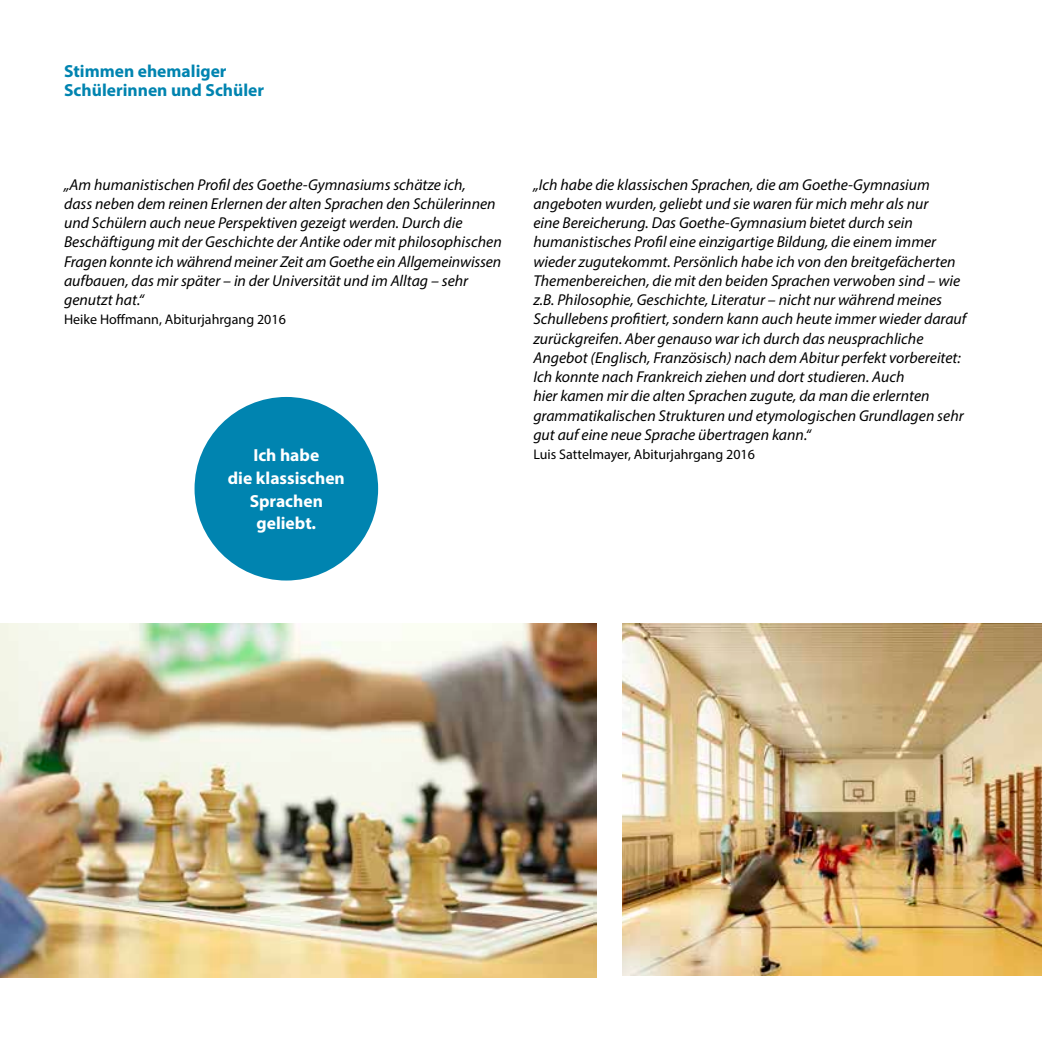
<style>
.page{position:relative;width:1042px;height:1042px;background:#fff}
.page>*{position:absolute;margin:0;border:0;box-sizing:border-box;transform-origin:0 0}
.t1{font:700 17.5px/19.2px "Myriad Pro";color:#0084b0}
.t2{font:700 17.5px/22.8px "Myriad Pro";color:#fff;text-align:center}
.t3{font:italic 15.75px/19.2px "Myriad Pro";color:#000}
.t4{font:14px "Myriad Pro";color:#000}
</style>
<div class="page">
<div style="left:194px;top:397px;width:184px;height:183px;background:#0084b0;border-radius:50%"></div>
<img style="left:0;top:623px;width:596px;height:354px">
<img style="left:622px;top:623px;width:420px;height:352px">
<p class="t1" style="left:64px;top:61px;width:202px">Stimmen ehemaliger<br>Schülerinnen und Schüler</p>
<p class="t3" style="left:64px;top:174px;width:439px">„Am humanistischen Profil des Goethe-Gymnasiums schätze ich,<br>dass neben dem reinen Erlernen der alten Sprachen den Schülerinnen und Schülern auch neue Perspektiven gezeigt werden. Durch die Beschäftigung mit der Geschichte der Antike oder mit philosophischen Fragen konnte ich während meiner Zeit am Goethe ein Allgemeinwissen aufbauen, das mir später – in der Universität und im Alltag – sehr genutzt hat.“</p>
<p class="t4" style="left:64px;top:311px;width:223px">Heike Hoffmann, Abiturjahrgang 2016</p>
<p class="t2" style="left:228px;top:443px;width:118px">Ich habe<br>die klassischen<br>Sprachen geliebt.</p>
<p class="t3" style="left:533px;top:174px;width:434px">„Ich habe die klassischen Sprachen, die am Goethe-Gymnasium angeboten wurden, geliebt und sie waren für mich mehr als nur<br>eine Bereicherung. Das Goethe-Gymnasium bietet durch sein humanistisches Profil eine einzigartige Bildung, die einem immer wieder zugutekommt. Persönlich habe ich von den breitgefächerten Themenbereichen, die mit den beiden Sprachen verwoben sind – wie z.B. Philosophie, Geschichte, Literatur – nicht nur während meines Schullebens profitiert, sondern kann auch heute immer wieder darauf zurückgreifen. Aber genauso war ich durch das neusprachliche Angebot (Englisch, Französisch) nach dem Abitur perfekt vorbereitet:<br>Ich konnte nach Frankreich ziehen und dort studieren. Auch<br>hier kamen mir die alten Sprachen zugute, da man die erlernten grammatikalischen Strukturen und etymologischen Grundlagen sehr gut auf eine neue Sprache übertragen kann.“</p>
<p class="t4" style="left:533px;top:446px;width:223px">Luis Sattelmayer, Abiturjahrgang 2016</p>
</div>
